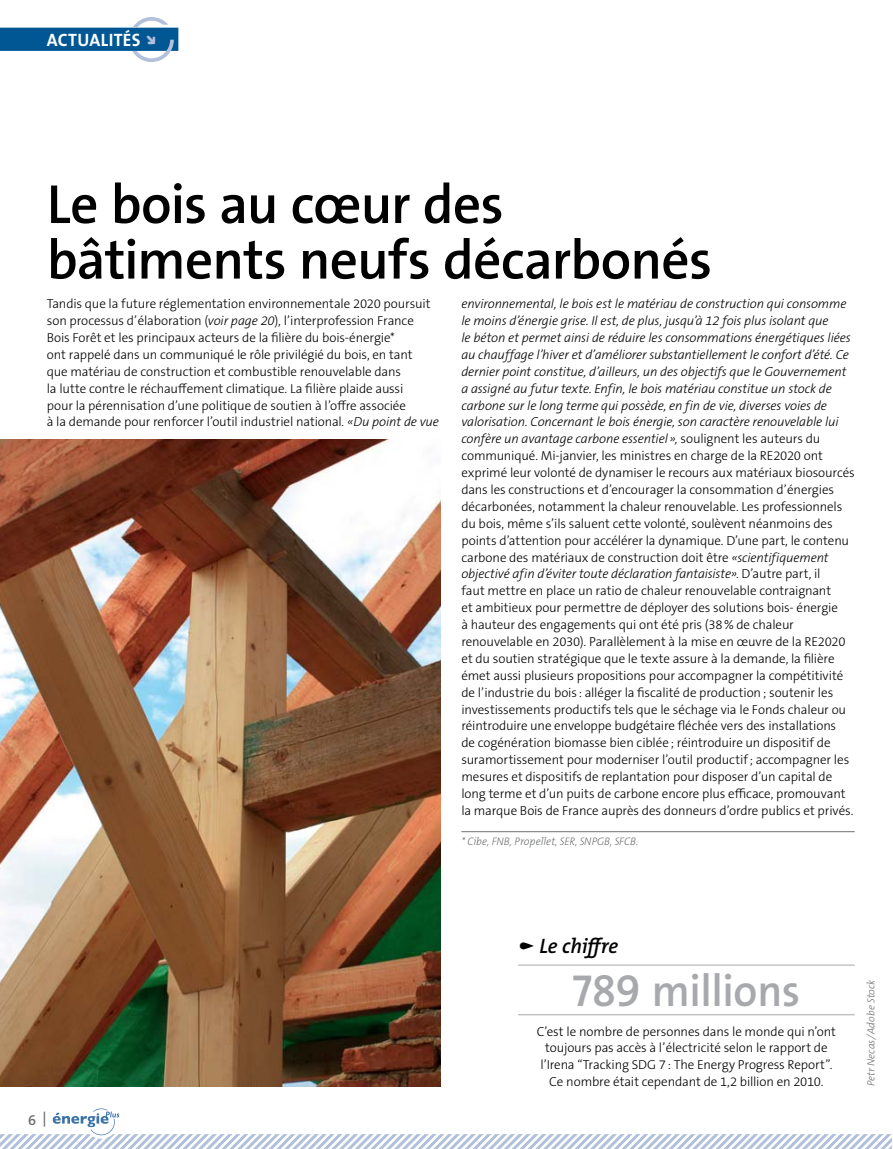
<style>
.page{position:relative;width:893px;height:1149px;background:#fff}
.page>*{position:absolute;margin:0;border:0;box-sizing:border-box;transform-origin:0 0}
.t1{font:600 55.5px/55.5px "The Sans B W6";letter-spacing:-.015em;color:#000}
.t2{font:600 45px "The Sans B W6";letter-spacing:-.01em;color:#a7a9ac}
.t3{font:italic 600 21px "The Mix B W6";letter-spacing:-.005em;color:#000}
.t4{font:18px "The Sans Bold Caps";letter-spacing:.02em;color:#fff}
.t5{font:600 15px "The Sans B W6";color:#6d6f71}
.t6{font:300 13.05px/16.8px "The Sans B W3";letter-spacing:-.01em;color:#000}
.t7{font:italic 300 10.95px "The Mix B W3";color:#6d6f71}
.t8{font:italic 300 10.5px "The Mix B W3";color:#6d6f71}
.s1{font-style:italic}
.s2{font-family:"The Sans Semi Bold Caps";font-weight:400}
</style>
<div class="page">
<hr style="left:518px;top:964px;width:337px;height:1px;background:#a7a9ac">
<hr style="left:518px;top:1014px;width:337px;height:1px;background:#a7a9ac">
<hr style="left:461px;top:831px;width:394px;height:1px;background:#6d6f71">
<img style="left:1px;top:439px;width:439px;height:646px">
<div style="left:1px;top:28px;width:177px;height:23px;background:#005794"></div>
<svg style="left:1px;top:1108px;width:891px;height:40px"></svg>
<svg style="left:132px;top:17px;width:42px;height:45px"></svg>
<h3 class="t4" style="left:47px;top:34px;width:95px">ACTUALITÉS</h3>
<h1 class="t1" style="left:47px;top:182px;width:667px">Le bois au cœur des bâtiments neufs décarbonés</h1>
<p class="t6" style="left:47px;top:296px;width:394px">Tandis que la future réglementation environnementale 2020 poursuit son processus d’élaboration (<span class="s1">voir page 20</span>), l’interprofession France Bois Forêt et les principaux acteurs de la filière du bois-énergie*<br>ont rappelé dans un communiqué le rôle privilégié du bois, en tant<br>que matériau de construction et combustible renouvelable dans<br>la lutte contre le réchauffement climatique. La filière plaide aussi<br>pour la pérennisation d’une politique de soutien à l’offre associée<br>à la demande pour renforcer l’outil industriel national<span class="s1">. «Du point de vue</span></p>
<p class="t6" style="left:461px;top:296px;width:395px"><span class="s1">environnemental, le bois est le matériau de construction qui consomme le moins d’énergie grise. Il est, de plus, jusqu’à 12 fois plus isolant que<br>le béton et permet ainsi de réduire les consommations énergétiques liées au chauffage l’hiver et d’améliorer substantiellement le confort d’été. Ce dernier point constitue, d’ailleurs, un des objectifs que le Gouvernement a assigné au futur texte. Enfin, le bois matériau constitue un stock de carbone sur le long terme qui possède, en fin de vie, diverses voies de valorisation. Concernant le bois énergie, son caractère renouvelable lui confère un avantage carbone essentiel »,</span> soulignent les auteurs du communiqué. Mi-janvier, les ministres en charge de la RE2020 ont exprimé leur volonté de dynamiser le recours aux matériaux biosourcés dans les constructions et d’encourager la consommation d’énergies décarbonées, notamment la chaleur renouvelable. Les professionnels du bois, même s’ils saluent cette volonté, soulèvent néanmoins des points d’attention pour accélérer la dynamique. D’une part, le contenu carbone des matériaux de construction doit être <span class="s1">«scientifiquement objectivé afin d’éviter toute déclaration fantaisiste»</span>. D’autre part, il<br>faut mettre en place un ratio de chaleur renouvelable contraignant<br>et ambitieux pour permettre de déployer des solutions bois- énergie<br>à hauteur des engagements qui ont été pris (38 % de chaleur renouvelable en 2030). Parallèlement à la mise en œuvre de la RE2020 et du soutien stratégique que le texte assure à la demande, la filière émet aussi plusieurs propositions pour accompagner la compétitivité de l’industrie du bois : alléger la fiscalité de production ; soutenir les investissements productifs tels que le séchage via le Fonds chaleur ou réintroduire une enveloppe budgétaire fléchée vers des installations<br>de cogénération biomasse bien ciblée ; réintroduire un dispositif de suramortissement pour moderniser l’outil productif ; accompagner les mesures et dispositifs de replantation pour disposer d’un capital de long terme et d’un puits de carbone encore plus efficace, promouvant la marque Bois de France auprès des donneurs d’ordre publics et privés.</p>
<p class="t7" style="left:461px;top:836px;width:178px">* Cibe, FNB, Propellet, SER, SNPGB, SFCB.</p>
<p class="t5" style="left:28px;top:1112px;width:20px">6 |</p>
<h3 class="t3" style="left:539px;top:936px;width:80px">Le chiffre</h3>
<h2 class="t2" style="left:572px;top:972px;width:229px"><span class="s2">789</span> millions</h2>
<p class="t6" style="left:537px;top:1023px;width:301px;text-align:center">C’est le nombre de personnes dans le monde qui n’ont toujours pas accès à l’électricité selon le rapport de l’Irena “Tracking SDG 7 : The Energy Progress Report”.<br>Ce nombre était cependant de 1,2 billion en 2010.</p>
<p class="t8" style="left:867px;top:1085px;width:108px;rotate:-90deg">Petr Necas/Adobe Stock</p>
</div>
